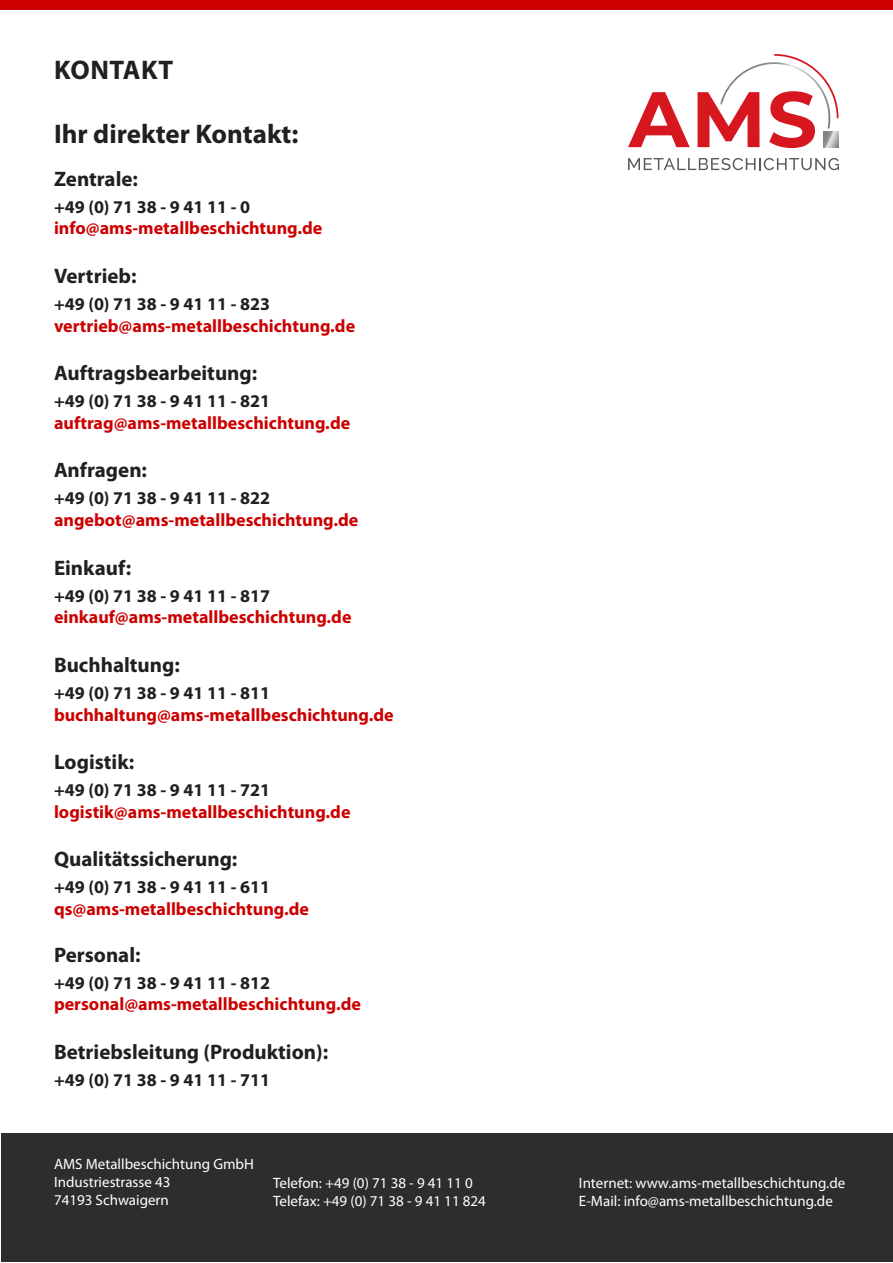
<style>
.page{position:relative;width:893px;height:1263px;background:#fff}
.page>*{position:absolute;margin:0;border:0;box-sizing:border-box;transform-origin:0 0}
.t1{font:700 27px "Myriad Pro";color:#231f20}
.t2{font:700 27px "Myriad Pro";letter-spacing:.02em;color:#231f20}
.t3{font:700 21px "Myriad Pro";color:#231f20}
.t4{font:700 18px "Myriad Pro";color:#cc0001}
.t5{font:700 18px "Myriad Pro";color:#231f20}
.t6{font:15px "Myriad Pro";color:#fff}
</style>
<div class="page">
<div style="left:0;top:0;width:893px;height:10px;background:#c00"></div>
<div style="left:1px;top:1133px;width:891px;height:129px;background:#2e2d2e"></div>
<svg style="left:628px;top:158px;width:211px;height:12px"></svg>
<svg style="left:838px;top:132px;width:1px;height:15px"></svg>
<svg style="left:628px;top:92px;width:62px;height:55px"></svg>
<svg style="left:698px;top:54px;width:140px;height:94px"></svg>
<p class="t2" style="left:54px;top:52px;width:121px">KONTAKT</p>
<p class="t1" style="left:54px;top:116px;width:246px">Ihr direkter Kontakt:</p>
<p class="t3" style="left:54px;top:165px;width:86px">Zentrale:</p>
<p class="t5" style="left:54px;top:195px;width:198px">+49 (0) 71 38 - 9 41 11 - 0</p>
<p class="t4" style="left:54px;top:217px;width:270px">info@ams-metallbeschichtung.de</p>
<p class="t3" style="left:54px;top:262px;width:84px">Vertrieb:</p>
<p class="t5" style="left:54px;top:292px;width:218px">+49 (0) 71 38 - 9 41 11 - 823</p>
<p class="t4" style="left:54px;top:314px;width:303px">vertrieb@ams-metallbeschichtung.de</p>
<p class="t3" style="left:54px;top:359px;width:205px">Auftragsbearbeitung:</p>
<p class="t5" style="left:54px;top:389px;width:218px">+49 (0) 71 38 - 9 41 11 - 821</p>
<p class="t4" style="left:54px;top:411px;width:298px">auftrag@ams-metallbeschichtung.de</p>
<p class="t3" style="left:54px;top:457px;width:95px">Anfragen:</p>
<p class="t5" style="left:54px;top:487px;width:218px">+49 (0) 71 38 - 9 41 11 - 822</p>
<p class="t4" style="left:54px;top:508px;width:306px">angebot@ams-metallbeschichtung.de</p>
<p class="t3" style="left:54px;top:554px;width:79px">Einkauf:</p>
<p class="t5" style="left:54px;top:584px;width:218px">+49 (0) 71 38 - 9 41 11 - 817</p>
<p class="t4" style="left:54px;top:605px;width:299px">einkauf@ams-metallbeschichtung.de</p>
<p class="t3" style="left:54px;top:651px;width:127px">Buchhaltung:</p>
<p class="t5" style="left:54px;top:681px;width:218px">+49 (0) 71 38 - 9 41 11 - 811</p>
<p class="t4" style="left:54px;top:703px;width:341px">buchhaltung@ams-metallbeschichtung.de</p>
<p class="t3" style="left:54px;top:748px;width:82px">Logistik:</p>
<p class="t5" style="left:54px;top:778px;width:218px">+49 (0) 71 38 - 9 41 11 - 721</p>
<p class="t4" style="left:54px;top:800px;width:298px">logistik@ams-metallbeschichtung.de</p>
<p class="t3" style="left:54px;top:845px;width:185px">Qualitätssicherung:</p>
<p class="t5" style="left:54px;top:875px;width:218px">+49 (0) 71 38 - 9 41 11 - 611</p>
<p class="t4" style="left:54px;top:897px;width:257px">qs@ams-metallbeschichtung.de</p>
<p class="t3" style="left:54px;top:941px;width:88px">Personal:</p>
<p class="t5" style="left:54px;top:971px;width:218px">+49 (0) 71 38 - 9 41 11 - 812</p>
<p class="t4" style="left:54px;top:992px;width:308px">personal@ams-metallbeschichtung.de</p>
<p class="t3" style="left:54px;top:1038px;width:276px">Betriebsleitung (Produktion):</p>
<p class="t5" style="left:54px;top:1068px;width:218px">+49 (0) 71 38 - 9 41 11 - 711</p>
<p class="t6" style="left:54px;top:1155px;width:201px">AMS Metallbeschichtung GmbH</p>
<p class="t6" style="left:54px;top:1173px;width:118px">Industriestrasse 43</p>
<p class="t6" style="left:54px;top:1191px;width:116px">74193 Schwaigern</p>
<p class="t6" style="left:273px;top:1174px;width:201px">Telefon: +49 (0) 71 38 - 9 41 11 0</p>
<p class="t6" style="left:273px;top:1192px;width:214px">Telefax: +49 (0) 71 38 - 9 41 11 824</p>
<p class="t6" style="left:579px;top:1174px;width:268px">Internet: www.ams-metallbeschichtung.de</p>
<p class="t6" style="left:579px;top:1192px;width:255px">E-Mail: info@ams-metallbeschichtung.de</p>
</div>
